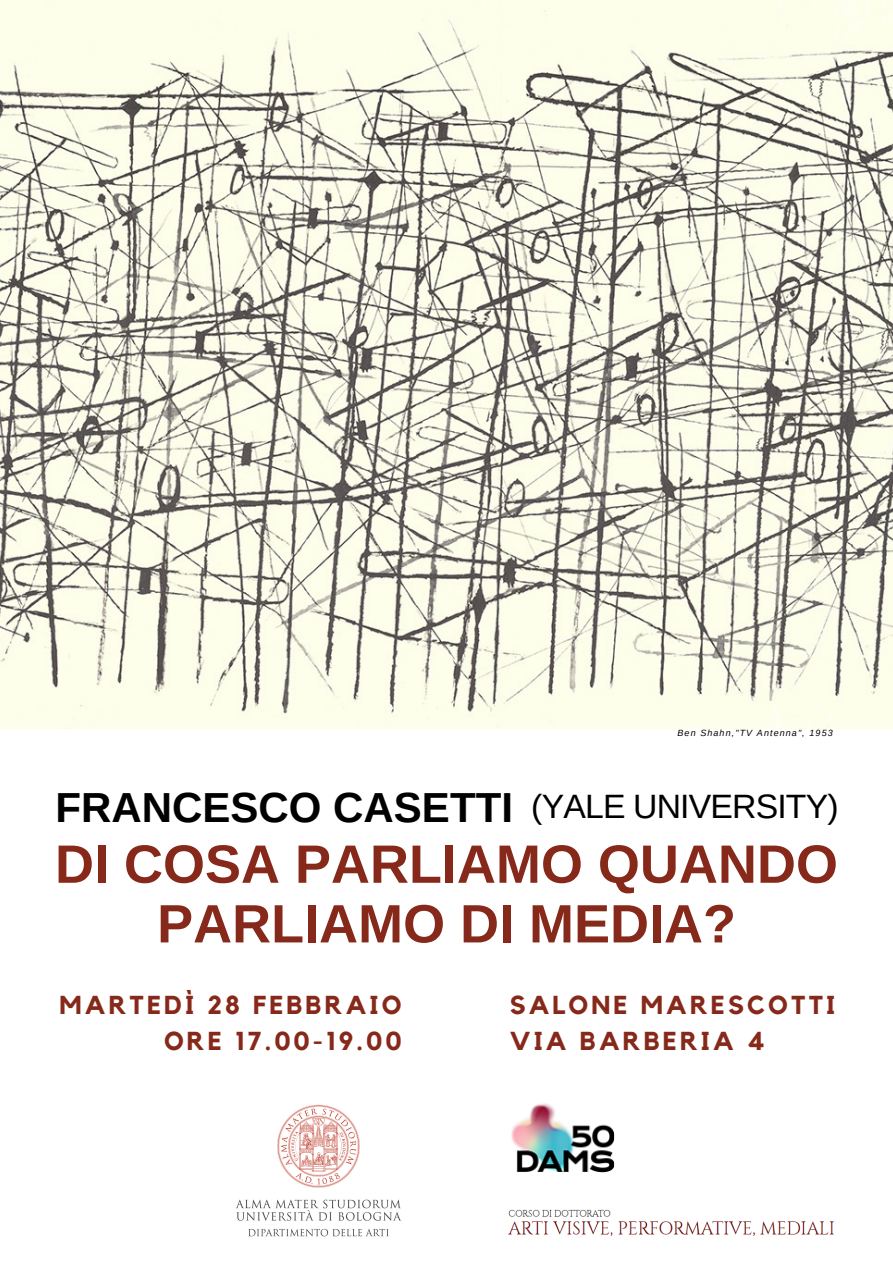
<style>
.page{position:relative;width:893px;height:1263px;background:#fff}
.page>*{position:absolute;margin:0;border:0;box-sizing:border-box;transform-origin:0 0}
.t1{font:700 54px/59.6px "Arimo";color:#86291a;text-align:center}
.t2{font:700 42px "Arimo";color:#000}
.t3{font:700 25.88px/36px "Kollektif";letter-spacing:.12em;color:#86291a;text-align:right}
.t4{font:italic 9px "Arimo";letter-spacing:.12em;color:#000}
.s1{font-weight:400;font-size:33.75px}
</style>
<div class="page">
<img style="left:236px;top:1104px;width:165px;height:133px">
<img style="left:508px;top:1209px;width:326px;height:27px">
<img style="left:511px;top:1103px;width:103px;height:70px">
<img style="left:0;top:0;width:893px;height:728px">
<p class="t4" style="left:677px;top:728px;width:157px">Ben Shahn,"TV Antenna", 1953</p>
<h2 class="t2" style="left:55px;top:783px;width:785px">FRANCESCO CASETTI <span class="s1">(YALE UNIVERSITY)</span></h2>
<h1 class="t1" style="left:55px;top:834px;width:784px">DI COSA PARLIAMO QUANDO<br>PARLIAMO DI MEDIA?</h1>
<p class="t3" style="left:60px;top:988px;width:343px">MARTEDÌ 28 FEBBRAIO<br>ORE 17.00-19.00</p>
<p class="t3" style="left:510px;top:988px;width:327px;text-align:left">SALONE MARESCOTTI<br>VIA BARBERIA 4</p>
</div>
